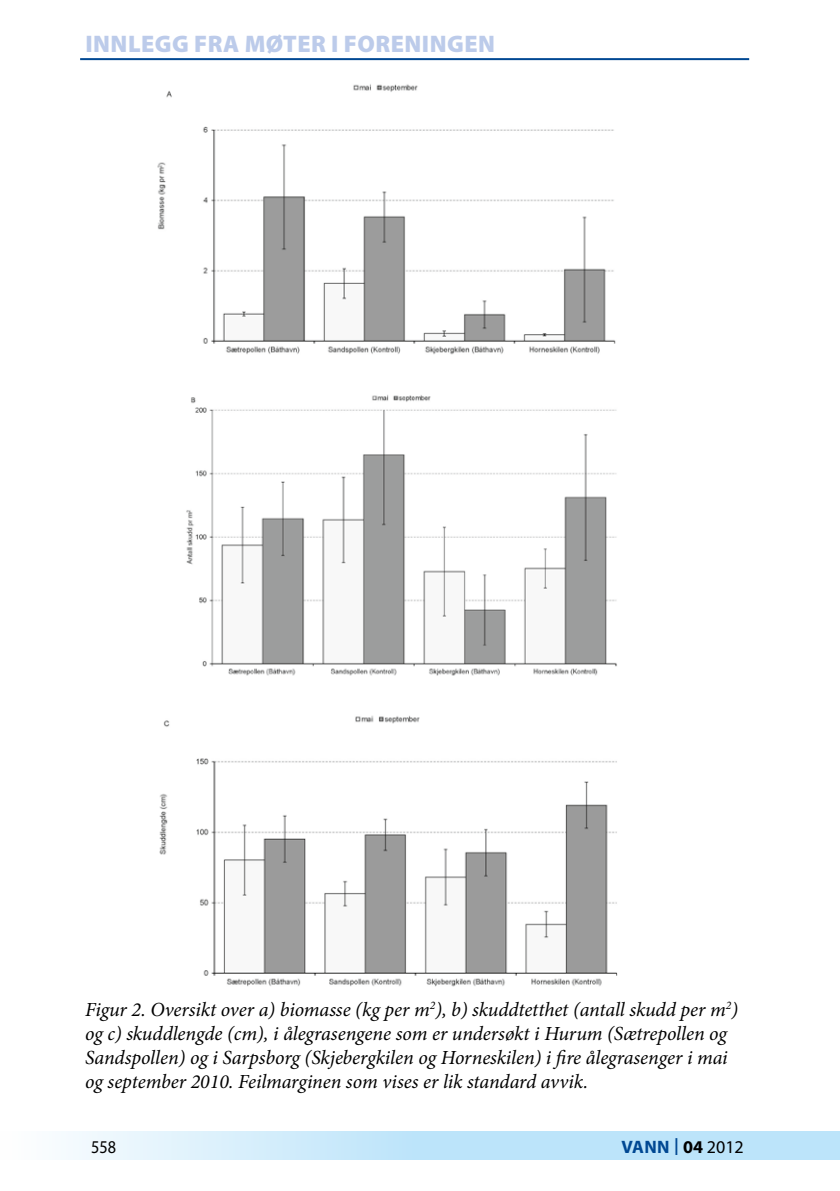
<style>
.page{position:relative;width:840px;height:1191px;background:#fff}
.page>*{position:absolute;margin:0;border:0;box-sizing:border-box;transform-origin:0 0}
.t1{font:900 24px "Myriad Pro";letter-spacing:.02em;color:#bccbea}
.t2{font:italic 20px/24px "Minion Pro";letter-spacing:-.005em;color:#000}
.t3{font:700 18px "Myriad Pro";letter-spacing:.01em;color:#004893}
.t4{font:18px "Myriad Pro";color:#000;scale:.9 1}
.s1{font-weight:400;font-size:25px}
.s2{color:#000}
.s3{font-weight:400;color:#000}
</style>
<div class="page">
<svg style="left:68px;top:1131px;width:771px;height:29px;background:#c8e8fa"></svg>
<svg style="left:839px;top:1131px;width:1px;height:29px"></svg>
<hr style="left:80px;top:58px;width:668px;height:2px;background:#004893">
<img style="left:157px;top:84px;width:459px;height:271px">
<img style="left:186px;top:394px;width:431px;height:282px">
<img style="left:159px;top:715px;width:459px;height:272px">
<p class="t1" style="left:85px;top:30px;width:411px">INNLEGG FRA MØTER I FORENINGEN</p>
<p class="t2" style="left:85px;top:997px;width:654px">Figur 2. Oversikt over a) biomasse (kg per m<sup>2</sup>), b) skuddtetthet (antall skudd per m<sup>2</sup>) og c) skuddlengde (cm), i ålegrasengene som er undersøkt i Hurum (Sætrepollen og Sandspollen) og i Sarpsborg (Skjebergkilen og Horneskilen) i fire ålegrasenger i mai og september 2010. Feilmarginen som vises er lik standard avvik.</p>
<p class="t4" style="left:91px;top:1135px;width:29px">558</p>
<p class="t3" style="left:621px;top:1135px;width:124px">VANN <span class="s1">I</span> <span class="s2">04</span> <span class="s3">2012</span></p>
</div>
